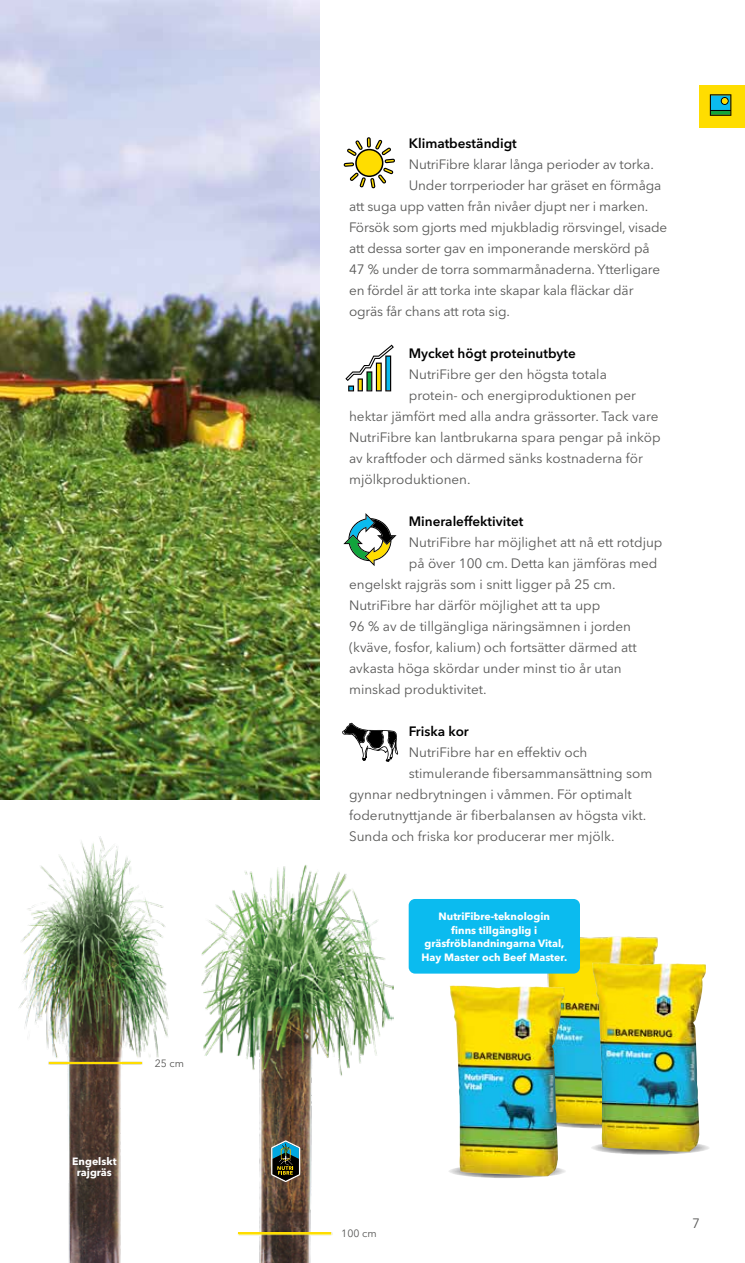
<style>
.page{position:relative;width:745px;height:1263px;background:#fff}
.page>*{position:absolute;margin:0;border:0;box-sizing:border-box;transform-origin:0 0}
.t1{font:13.5px "Avenir Next W1 G";color:#575756}
.t2{font:600 13.5px "Avenir Next W1 G";color:#000}
.t3{font:700 10.5px/13.5px "Avenir Next W1 G";color:#fff;text-align:center}
.t4{font:10.5px "Avenir Next W1 G";color:#575756}
</style>
<div class="page">
<div style="left:698px;top:85px;width:46px;height:42px;background:#fd0"></div>
<svg style="left:709px;top:94px;width:22px;height:22px"></svg>
<img style="left:0;top:0;width:319px;height:799px">
<svg style="left:345px;top:345px;width:48px;height:46px"></svg>
<svg style="left:343px;top:137px;width:52px;height:51px"></svg>
<svg style="left:343px;top:513px;width:53px;height:53px"></svg>
<svg style="left:342px;top:723px;width:56px;height:39px"></svg>
<img style="left:19px;top:837px;width:374px;height:426px">
<hr style="left:238px;top:1232px;width:93px;height:2px;background:#fd0">
<hr style="left:49px;top:1062px;width:93px;height:2px;background:#fd0">
<svg style="left:271px;top:1140px;width:32px;height:42px"></svg>
<svg style="left:540px;top:1114px;width:120px;height:14px"></svg>
<img style="left:542px;top:936px;width:114px;height:190px">
<svg style="left:590px;top:1141px;width:119px;height:14px"></svg>
<img style="left:591px;top:962px;width:114px;height:190px">
<svg style="left:448px;top:1164px;width:118px;height:14px"></svg>
<img style="left:449px;top:985px;width:115px;height:191px">
<div style="left:408px;top:899px;width:171px;height:74px;background:#0bbbef;border-radius:6px"></div>
<p class="t3" style="left:72px;top:1156px;width:46px;line-height:10.5px">Engelskt rajgräs</p>
<p class="t4" style="left:155px;top:1055px;width:31px">25 cm</p>
<p class="t2" style="left:408px;top:133px;width:109px">Klimatbeständigt</p>
<p class="t1" style="left:408px;top:154px;width:246px">NutriFibre klarar långa perioder av torka.</p>
<p class="t1" style="left:408px;top:175px;width:254px">Under torrperioder har gräset en förmåga</p>
<p class="t1" style="left:349px;top:196px;width:300px">att suga upp vatten från nivåer djupt ner i marken.</p>
<p class="t1" style="left:349px;top:217px;width:319px">Försök som gjorts med mjukbladig rörsvingel, visade</p>
<p class="t1" style="left:349px;top:238px;width:302px">att dessa sorter gav en imponerande merskörd på</p>
<p class="t1" style="left:349px;top:259px;width:312px">47 % under de torra sommarmånaderna. Ytterligare</p>
<p class="t1" style="left:349px;top:280px;width:286px">en fördel är att torka inte skapar kala fläckar där</p>
<p class="t1" style="left:349px;top:301px;width:162px">ogräs får chans att rota sig.</p>
<p class="t2" style="left:408px;top:343px;width:168px">Mycket högt proteinutbyte</p>
<p class="t1" style="left:408px;top:364px;width:199px">NutriFibre ger den högsta totala</p>
<p class="t1" style="left:408px;top:385px;width:229px">protein- och energiproduktionen per</p>
<p class="t1" style="left:349px;top:406px;width:310px">hektar jämfört med alla andra grässorter. Tack vare</p>
<p class="t1" style="left:349px;top:427px;width:313px">NutriFibre kan lantbrukarna spara pengar på inköp</p>
<p class="t1" style="left:349px;top:448px;width:295px">av kraftfoder och därmed sänks kostnaderna för</p>
<p class="t1" style="left:349px;top:469px;width:123px">mjölkproduktionen.</p>
<p class="t2" style="left:408px;top:511px;width:116px">Mineraleffektivitet</p>
<p class="t1" style="left:408px;top:532px;width:255px">NutriFibre har möjlighet att nå ett rotdjup</p>
<p class="t1" style="left:408px;top:553px;width:250px">på över 100 cm. Detta kan jämföras med</p>
<p class="t1" style="left:349px;top:574px;width:268px">engelskt rajgräs som i snitt ligger på 25 cm.</p>
<p class="t1" style="left:349px;top:595px;width:252px">NutriFibre har därför möjlighet att ta upp</p>
<p class="t1" style="left:349px;top:616px;width:283px">96 % av de tillgängliga näringsämnen i jorden</p>
<p class="t1" style="left:349px;top:637px;width:289px">(kväve, fosfor, kalium) och fortsätter därmed att</p>
<p class="t1" style="left:349px;top:658px;width:274px">avkasta höga skördar under minst tio år utan</p>
<p class="t1" style="left:349px;top:679px;width:139px">minskad produktivitet.</p>
<p class="t2" style="left:408px;top:721px;width:61px">Friska kor</p>
<p class="t1" style="left:408px;top:742px;width:180px">NutriFibre har en effektiv och</p>
<p class="t1" style="left:408px;top:763px;width:245px">stimulerande fibersammansättning som</p>
<p class="t1" style="left:349px;top:784px;width:284px">gynnar nedbrytningen i våmmen. För optimalt</p>
<p class="t1" style="left:349px;top:805px;width:298px">foderutnyttjande är fiberbalansen av högsta vikt.</p>
<p class="t1" style="left:349px;top:826px;width:267px">Sunda och friska kor producerar mer mjölk.</p>
<p class="t3" style="left:421px;top:909px;width:147px">NutriFibre-teknologin<br>finns tillgänglig i gräsfröblandningarna Vital,<br>Hay Master och Beef Master.</p>
<p class="t4" style="left:341px;top:1225px;width:37px">100 cm</p>
<p class="t1" style="left:691px;top:1213px;width:9px">7</p>
</div>
